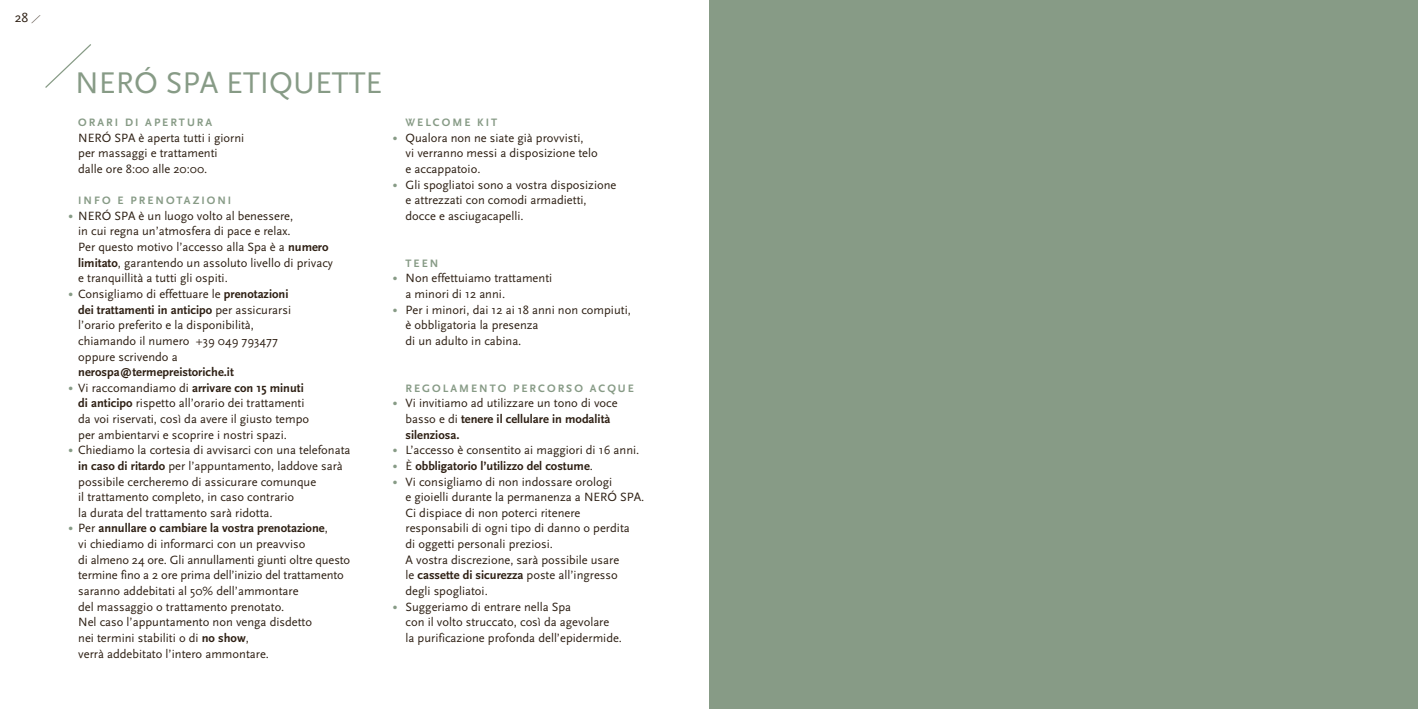
<style>
.page{position:relative;width:1418px;height:709px;background:#fff}
.page>*{position:absolute;margin:0;border:0;box-sizing:border-box;transform-origin:0 0}
.t1{font:31.25px "Scala Sans";color:#879b86}
.t2{font:13.75px "Scala Sans";color:#2e2014}
.t3{font:12.5px/15.6px "Scala Sans";color:#2e2014}
.t4{font:700 11.25px/15.6px "Scala Sans";letter-spacing:.18em;color:#879b86;text-align:justify}
.s1{font-style:italic;font-size:8.75px}
.s2{font-weight:700}
</style>
<div class="page">
<div style="left:709px;top:0;width:708px;height:709px;background:#879b86"></div>
<svg style="left:45px;top:44px;width:46px;height:44px"></svg>
<p class="t2" style="left:15px;top:10px;width:31px">28 <span class="s1">/</span></p>
<h1 class="t1" style="left:75px;top:66px;width:309px">NERÓ SPA ETIQUETTE</h1>
<p class="t4" style="left:78px;top:115px;width:135px">ORARI DI APERTURA</p>
<p class="t3" style="left:78px;top:130px;width:168px">NERÓ SPA è aperta tutti i giorni per massaggi e trattamenti dalle ore 8:00 alle 20:00.</p>
<p class="t4" style="left:78px;top:193px;width:155px">INFO E PRENOTAZIONI</p>
<p class="t3" style="left:78px;top:208px;width:256px">NERÓ SPA è un luogo volto al benessere,<br>in cui regna un’atmosfera di pace e relax.<br>Per questo motivo l’accesso alla Spa è a <span class="s2">numero limitato</span>, garantendo un assoluto livello di privacy e tranquillità a tutti gli ospiti.<br>Consigliamo di effettuare le <span class="s2">prenotazioni<br>dei trattamenti in anticipo</span> per assicurarsi<br>l’orario preferito e la disponibilità,<br>chiamando il numero +39 049 793477<br>oppure scrivendo a</p>
<p class="t3" style="left:78px;top:364px;width:274px"><span class="s2">nerospa@termepreistoriche.it<br></span>Vi raccomandiamo di <span class="s2">arrivare con 15 minuti<br>di anticipo</span> rispetto all’orario dei trattamenti<br>da voi riservati, così da avere il giusto tempo<br>per ambientarvi e scoprire i nostri spazi.<br>Chiediamo la cortesia di avvisarci con una telefonata <span class="s2">in caso di ritardo</span> per l’appuntamento, laddove sarà possibile cercheremo di assicurare comunque<br>il trattamento completo, in caso contrario<br>la durata del trattamento sarà ridotta.<br>Per <span class="s2">annullare o cambiare la vostra prenotazione</span>,<br>vi chiediamo di informarci con un preavviso<br>di almeno 24 ore. Gli annullamenti giunti oltre questo termine fino a 2 ore prima dell’inizio del trattamento saranno addebitati al 50% dell’ammontare<br>del massaggio o trattamento prenotato.<br>Nel caso l’appuntamento non venga disdetto<br>nei termini stabiliti o di <span class="s2">no show</span>,<br>verrà addebitato l’intero ammontare.</p>
<p class="t4" style="left:69px;top:208px;width:5px">•</p>
<p class="t4" style="left:69px;top:286px;width:5px">•</p>
<p class="t4" style="left:69px;top:379px;width:5px">•</p>
<p class="t4" style="left:69px;top:442px;width:5px">•</p>
<p class="t4" style="left:69px;top:520px;width:5px">•</p>
<p class="t4" style="left:393px;top:129px;width:5px">•</p>
<p class="t4" style="left:393px;top:176px;width:5px">•</p>
<p class="t4" style="left:393px;top:270px;width:5px">•</p>
<p class="t4" style="left:393px;top:301px;width:5px">•</p>
<p class="t4" style="left:393px;top:395px;width:5px">•</p>
<p class="t4" style="left:393px;top:442px;width:5px">• • •</p>
<p class="t4" style="left:393px;top:598px;width:5px">•</p>
<p class="t4" style="left:405px;top:115px;width:93px">WELCOME KIT</p>
<p class="t3" style="left:405px;top:130px;width:212px">Qualora non ne siate già provvisti,<br>vi verranno messi a disposizione telo<br>e accappatoio.<br>Gli spogliatoi sono a vostra disposizione e attrezzati con comodi armadietti, docce e asciugacapelli.</p>
<p class="t4" style="left:405px;top:255px;width:34px">TEEN</p>
<p class="t3" style="left:405px;top:271px;width:227px">Non effettuiamo trattamenti<br>a minori di 12 anni.<br>Per i minori, dai 12 ai 18 anni non compiuti, è obbligatoria la presenza<br>di un adulto in cabina.</p>
<p class="t4" style="left:405px;top:380px;width:230px">REGOLAMENTO PERCORSO ACQUE</p>
<p class="t3" style="left:405px;top:396px;width:214px">Vi invitiamo ad utilizzare un tono di voce basso e di <span class="s2">tenere il cellulare in modalità silenziosa.</span></p>
<p class="t3" style="left:405px;top:442px;width:240px">L’accesso è consentito ai maggiori di 16 anni.<br>È <span class="s2">obbligatorio l’utilizzo del costume</span>.<br>Vi consigliamo di non indossare orologi<br>e gioielli durante la permanenza a NERÓ SPA.<br>Ci dispiace di non poterci ritenere responsabili di ogni tipo di danno o perdita<br>di oggetti personali preziosi.<br>A vostra discrezione, sarà possibile usare<br>le <span class="s2">cassette di sicurezza</span> poste all’ingresso degli spogliatoi.<br>Suggeriamo di entrare nella Spa<br>con il volto struccato, così da agevolare<br>la purificazione profonda dell’epidermide.</p>
</div>
